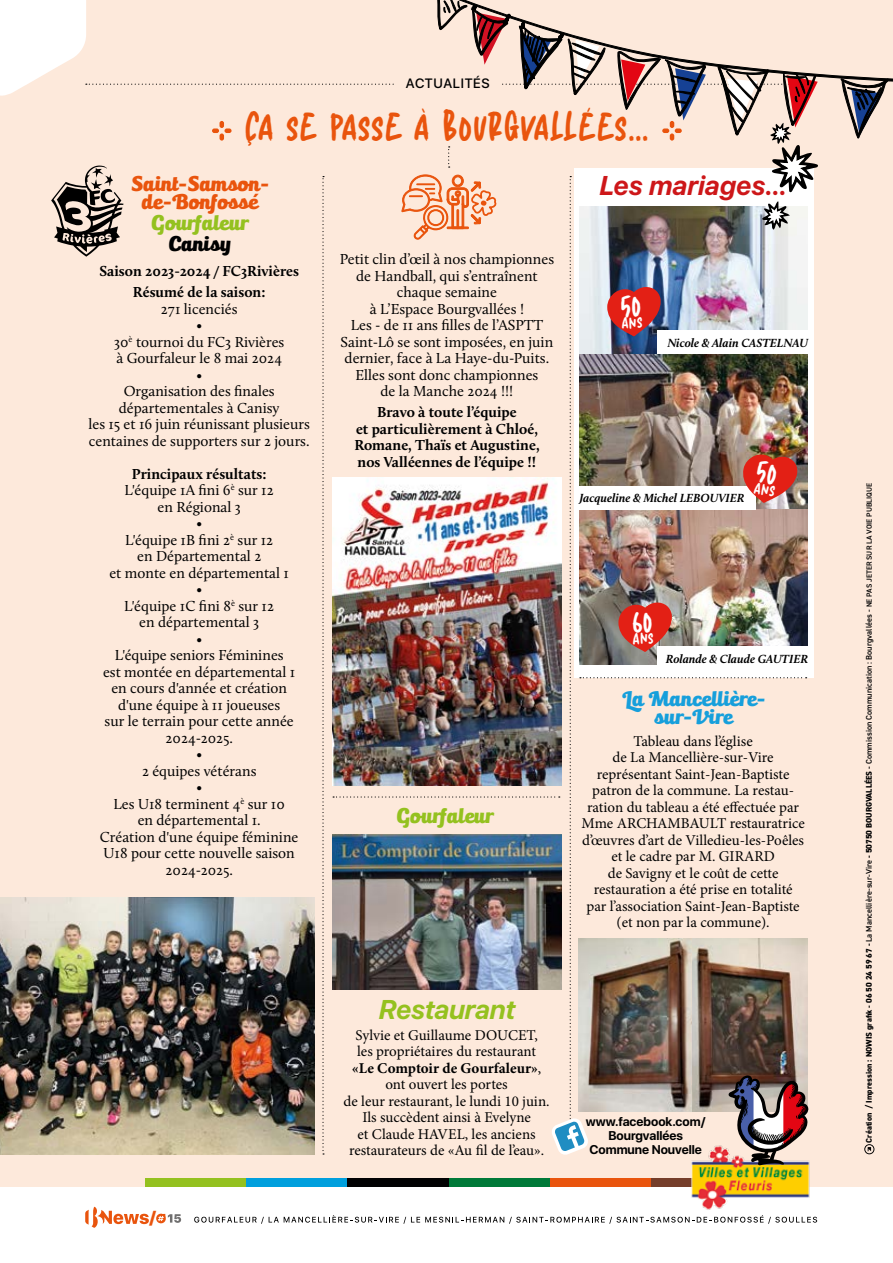
<style>
.page{position:relative;width:893px;height:1263px;background:#fff}
.page>*{position:absolute;margin:0;border:0;box-sizing:border-box;transform-origin:0 0}
.t1{font:40.5px "Sans Anger";letter-spacing:.05em;color:#e9540d}
.t2{font:italic 700 27px "SF Pro Display";letter-spacing:.01em;color:#cd1719}
.t3{font:italic 700 27px "SF Pro Display";color:#95c11f}
.t4{font:19.5px "Bulletto Killa";color:#e9540d}
.t5{font:19.5px "Bulletto Killa";color:#169fdb}
.t6{font:17.85px "Sans Anger";color:#fff}
.t7{font:800 17.25px "SF Pro Display";color:#e9540d}
.t8{font:15px/16.5px "Calluna";color:#000;text-align:center}
.t9{font:15px/16.5px "Minion Pro";color:#000;text-align:center}
.t10{font:700 15px/16.5px "Calluna";color:#000;text-align:center}
.t11{font:500 13.5px "SF Pro Display";letter-spacing:.05em;color:#000}
.t12{font:700 12.6px/14.1px "SF Pro Display";color:#000;text-align:center}
.t13{font:italic 700 12.15px "Calluna";color:#000}
.t14{font:800 8.25px "DIN2014";color:#000}
.s1{font-weight:700}
.s2{font-weight:600}
.s3{font-weight:600;font-size:7.5px}
</style>
<div class="page">
<svg style="left:194px;top:1215px;width:623px;height:9px"></svg>
<div style="left:449px;top:1178px;width:102px;height:8px;background:#007938"></div>
<div style="left:550px;top:1178px;width:102px;height:8px;background:#e9540d"></div>
<div style="left:652px;top:1178px;width:101px;height:8px;background:#753e2a"></div>
<div style="left:145px;top:1178px;width:102px;height:8px;background:#94c11f"></div>
<div style="left:246px;top:1178px;width:102px;height:8px;background:#009fdd"></div>
<div style="left:348px;top:1178px;width:101px;height:8px;background:#020203"></div>
<svg style="left:156px;top:1213px;width:25px;height:11px"></svg>
<svg style="left:85px;top:1207px;width:64px;height:21px"></svg>
<img style="left:688px;top:1165px;width:123px;height:45px">
<img style="left:0;top:0;width:893px;height:1165px">
<p class="t11" style="left:406px;top:74px;width:85px">ACTUALITÉS</p>
<h1 class="t1" style="left:246px;top:100px;width:404px">Ça se passe à bourgvallées…</h1>
<h3 class="t4" style="left:228px;top:173px;width:34px">▲□■</h3>
<h3 class="t4" style="left:189px;top:191px;width:61px">□■ □▲▲</h3>
<p class="t10" style="left:99px;top:262px;width:201px">Saison 2023-2024 / FC3Rivières</p>
<p class="t10" style="left:133px;top:284px;width:134px">Résumé de la saison:</p>
<p class="t8" style="left:88px;top:300px;width:223px">271 licenciés<br>•<br>30<sup>è</sup> tournoi du FC3 Rivières<br>à Gourfaleur le 8 mai 2024<br>•<br>Organisation des finales départementales à Canisy<br>les 15 et 16 juin réunissant plusieurs centaines de supporters sur 2 jours.</p>
<p class="t8" style="left:100px;top:465px;width:200px"><span class="s1">Principaux résultats:<br></span>L'équipe 1A fini 6<sup>è</sup> sur 12<br>en Régional 3<br>•<br>L'équipe 1B fini 2<sup>è</sup> sur 12<br>en Départemental 2<br>et monte en départemental 1<br>•<br>L'équipe 1C fini 8<sup>è</sup> sur 12<br>en départemental 3<br>•<br>L'équipe seniors Féminines<br>est montée en départemental 1 en cours d'année et création d'une équipe à 11 joueuses<br>sur le terrain pour cette année<br>2024-2025.<br>•<br>2 équipes vétérans<br>•<br>Les U18 terminent 4<sup>è</sup> sur 10<br>en départemental 1.<br>Création d'une équipe féminine<br>U18 pour cette nouvelle saison<br>2024-2025.</p>
<p class="t7" style="left:149px;top:1207px;width:9px">/</p>
<p class="t8" style="left:340px;top:251px;width:216px">Petit clin d’œil à nos championnes de Handball, qui s’entraînent chaque semaine<br>à L’Espace Bourgvallées !<br>Les - de 11 ans filles de l’ASPTT<br>Saint-Lô se sont imposées, en juin dernier, face à La Haye-du-Puits.<br>Elles sont donc championnes<br>de la Manche 2024 !!!</p>
<p class="t10" style="left:354px;top:404px;width:187px">Bravo à toute l’équipe<br>et particulièrement à Chloé,<br>Romane, Thaïs et Augustine, nos Valléennes de l’équipe !!</p>
<h2 class="t2" style="left:599px;top:166px;width:189px">Les mariages…</h2>
<p class="t6" style="left:621px;top:312px;width:22px;rotate:-4deg"><sup>50</sup>ans</p>
<p class="t13" style="left:667px;top:335px;width:142px">Nicole &amp; Alain CASTELNAU</p>
<p class="t13" style="left:579px;top:490px;width:167px">Jacqueline &amp; Michel LEBOUVIER</p>
<p class="t6" style="left:756px;top:476px;width:22px;rotate:8deg"><sup>50</sup>ans</p>
<h2 class="t3" style="left:378px;top:990px;width:138px">Restaurant</h2>
<p class="t9" style="left:344px;top:1027px;width:207px">Sylvie et Guillaume DOUCET,<br>les propriétaires du restaurant<br><span class="s1">«Le Comptoir de Gourfaleur»</span>, ont ouvert les portes<br>de leur restaurant, le lundi 10 juin.<br>Ils succèdent ainsi à Evelyne<br>et Claude HAVEL, les anciens restaurateurs de «Au fil de l’eau».</p>
<p class="t6" style="left:632px;top:627px;width:22px;rotate:-4deg"><sup>60</sup>ans</p>
<p class="t13" style="left:666px;top:651px;width:144px">Rolande &amp; Claude GAUTIER</p>
<h3 class="t5" style="left:682px;top:688px;width:59px">■ ●●➔</h3>
<p class="t9" style="left:581px;top:732px;width:225px">Tableau dans l’église<br>de La Mancellière-sur-Vire représentant Saint-Jean-Baptiste patron de la commune. La restau&shy;ration du tableau a été effectuée par<br>Mme ARCHAMBAULT restauratrice d’œuvres d’art de Villedieu-les-Poêles et le cadre par M. GIRARD<br>de Savigny et le coût de cette restauration a été prise en totalité<br>par l’association Saint-Jean-Baptiste (et non par la commune).</p>
<p class="t12" style="left:586px;top:1115px;width:121px">www.facebook.com/<br>Bourgvallées<br>Commune Nouvelle</p>
<p class="t14" style="left:864px;top:1142px;width:661px;rotate:-90deg">Création / Impression : NOWIS grafik - 06 50 24 59 67 - <span class="s2">La Mancellière-sur-Vire</span> - 50750 BOURGVALLÉES <span class="s1">-</span> <span class="s2">Commission Communication : Bourgvallées -</span> <span class="s3">NE PAS JETER SUR LA VOIE PUBLIQUE</span></p>
</div>
